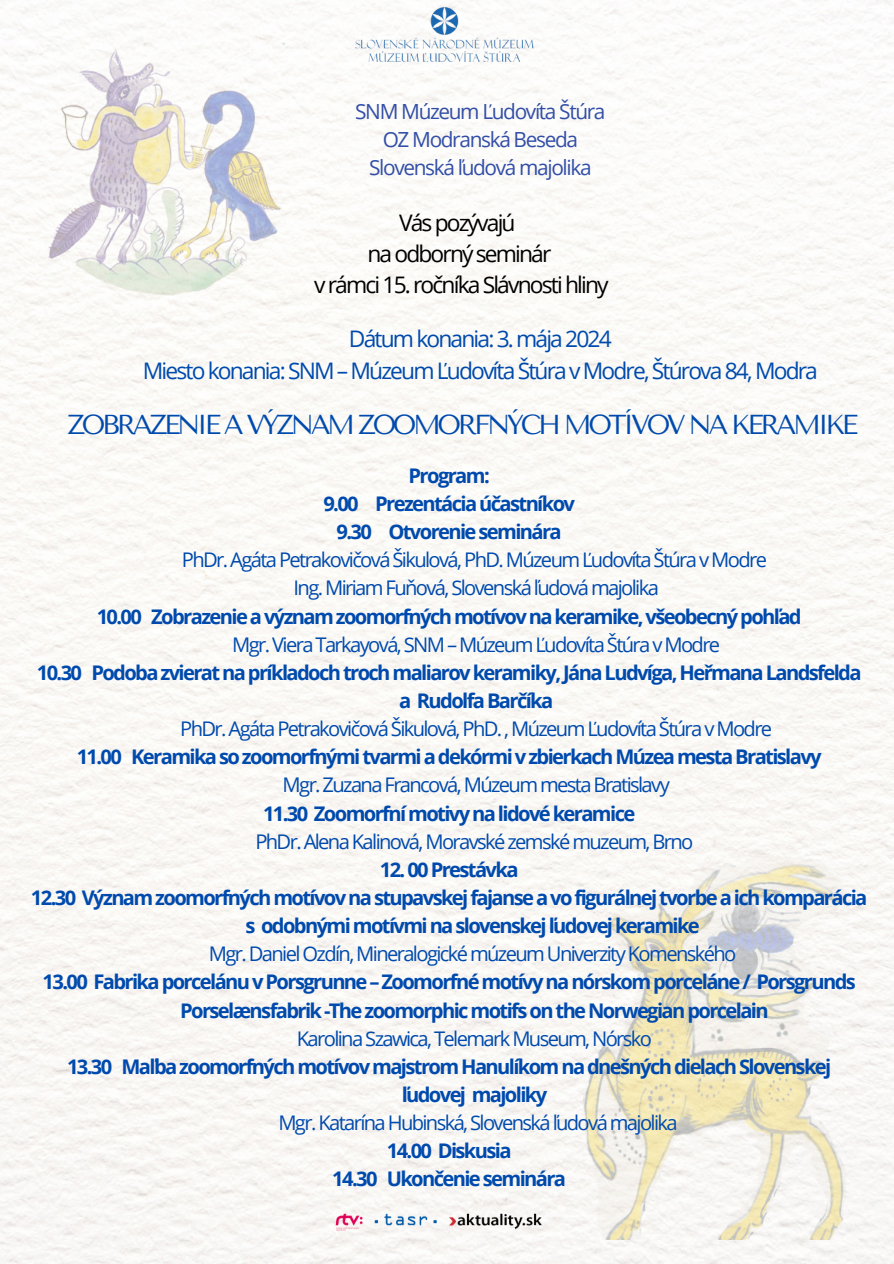
<style>
.page{position:relative;width:894px;height:1264px;background:#fff}
.page>*{position:absolute;margin:0;border:0;box-sizing:border-box;transform-origin:0 0}
.t1{font:27.3px "Tenor Sans";letter-spacing:-.125em;color:#004aad}
.t2{font:22.8px/31.5px "Open Sans";letter-spacing:-.08em;color:#004aad;text-align:center}
.t3{font:22.8px/30.9px "Open Sans";letter-spacing:-.08em;color:#000;text-align:center}
.t4{font:20.85px/28.2px "Open Sans";letter-spacing:-.065em;color:#324ea7;text-align:center}
.t5{font:700 20.1px "Open Sans";letter-spacing:-.08em;color:#004aad}
.t6{font:20.1px "Open Sans";letter-spacing:-.08em;color:#004aad}
</style>
<div class="page">
<img style="left:518px;top:849px;width:368px;height:390px">
<img style="left:40px;top:44px;width:244px;height:262px">
<img style="left:311px;top:5px;width:271px;height:66px">
<img style="left:319px;top:1202px;width:237px;height:36px">
<h2 class="t4" style="left:355px;top:97px;width:252px">SNM Múzeum Ľudovíta Štúra<br>OZ Modranská Beseda<br>Slovenská ľudová majolika</h2>
<h2 class="t3" style="left:314px;top:206px;width:296px">Vás pozývajú<br>na odborný seminár<br>v rámci 15. ročníka Slávnosti hliny</h2>
<p class="t2" style="left:143px;top:322px;width:676px">Dátum konania: 3. mája 2024<br>Miesto konania: SNM – Múzeum Ľudovíta Štúra v Modre, Štúrova 84, Modra</p>
<h2 class="t1" style="left:67px;top:408px;width:792px">ZOBRAZENIE A VÝZNAM ZOOMORFNÝCH MOTÍVOV NA KERAMIKE</h2>
<h1 class="t5" style="left:408px;top:461px;width:83px">Program:</h1>
<p class="t5" style="left:323px;top:489px;width:253px">9.00 Prezentácia účastníkov</p>
<p class="t5" style="left:336px;top:517px;width:227px">9.30 Otvorenie seminára</p>
<p class="t6" style="left:182px;top:546px;width:586px">PhDr. Agáta Petrakovičová Šikulová, PhD. Múzeum Ľudovíta Štúra v Modre</p>
<p class="t6" style="left:293px;top:574px;width:366px">Ing. Miriam Fuňová, Slovenská ľudová majolika</p>
<p class="t5" style="left:97px;top:602px;width:706px">10.00 Zobrazenie a význam zoomorfných motívov na keramike, všeobecný pohľad</p>
<p class="t6" style="left:232px;top:630px;width:489px">Mgr. Viera Tarkayová, SNM – Múzeum Ľudovíta Štúra v Modre</p>
<p class="t5" style="left:37px;top:658px;width:826px">10.30 Podoba zvierat na príkladoch troch maliarov keramiky, Jána Ludvíga, Heřmana Landsfelda</p>
<p class="t5" style="left:399px;top:686px;width:156px">a Rudolfa Barčíka</p>
<p class="t6" style="left:180px;top:714px;width:593px">PhDr. Agáta Petrakovičová Šikulová, PhD. , Múzeum Ľudovíta Štúra v Modre</p>
<p class="t5" style="left:77px;top:742px;width:746px">11.00 Keramika so zoomorfnými tvarmi a dekórmi v zbierkach Múzea mesta Bratislavy</p>
<p class="t6" style="left:282px;top:771px;width:388px">Mgr. Zuzana Francová, Múzeum mesta Bratislavy</p>
<p class="t5" style="left:263px;top:799px;width:373px">11.30 Zoomorfní motivy na lidové keramice</p>
<p class="t6" style="left:255px;top:827px;width:439px">PhDr. Alena Kalinová, Moravské zemské muzeum, Brno</p>
<p class="t5" style="left:380px;top:855px;width:140px">12. 00 Prestávka</p>
<p class="t5" style="left:31px;top:883px;width:837px">12.30 Význam zoomorfných motívov na stupavskej fajanse a vo figurálnej tvorbe a ich komparácia</p>
<p class="t5" style="left:245px;top:911px;width:455px">s odobnými motívmi na slovenskej ľudovej keramike</p>
<p class="t6" style="left:209px;top:939px;width:528px">Mgr. Daniel Ozdín, Mineralogické múzeum Univerzity Komenského</p>
<p class="t5" style="left:43px;top:967px;width:814px">13.00 Fabrika porcelánu v Porsgrunne – Zoomorfné motívy na nórskom porceláne / Porsgrunds</p>
<p class="t5" style="left:180px;top:996px;width:590px">Porselænsfabrik -The zoomorphic motifs on the Norwegian porcelain</p>
<p class="t6" style="left:297px;top:1024px;width:356px">Karolina Szawica, Telemark Museum, Nórsko</p>
<p class="t5" style="left:67px;top:1052px;width:765px">13.30 Maľba zoomorfných motívov majstrom Hanulíkom na dnešných dielach Slovenskej</p>
<p class="t5" style="left:401px;top:1080px;width:147px">ľudovej majoliky</p>
<p class="t6" style="left:278px;top:1108px;width:400px">Mgr. Katarína Hubinská, Slovenská ľudová majolika</p>
<p class="t5" style="left:387px;top:1136px;width:126px">14.00 Diskusia</p>
<p class="t5" style="left:332px;top:1164px;width:235px">14.30 Ukončenie seminára</p>
</div>
